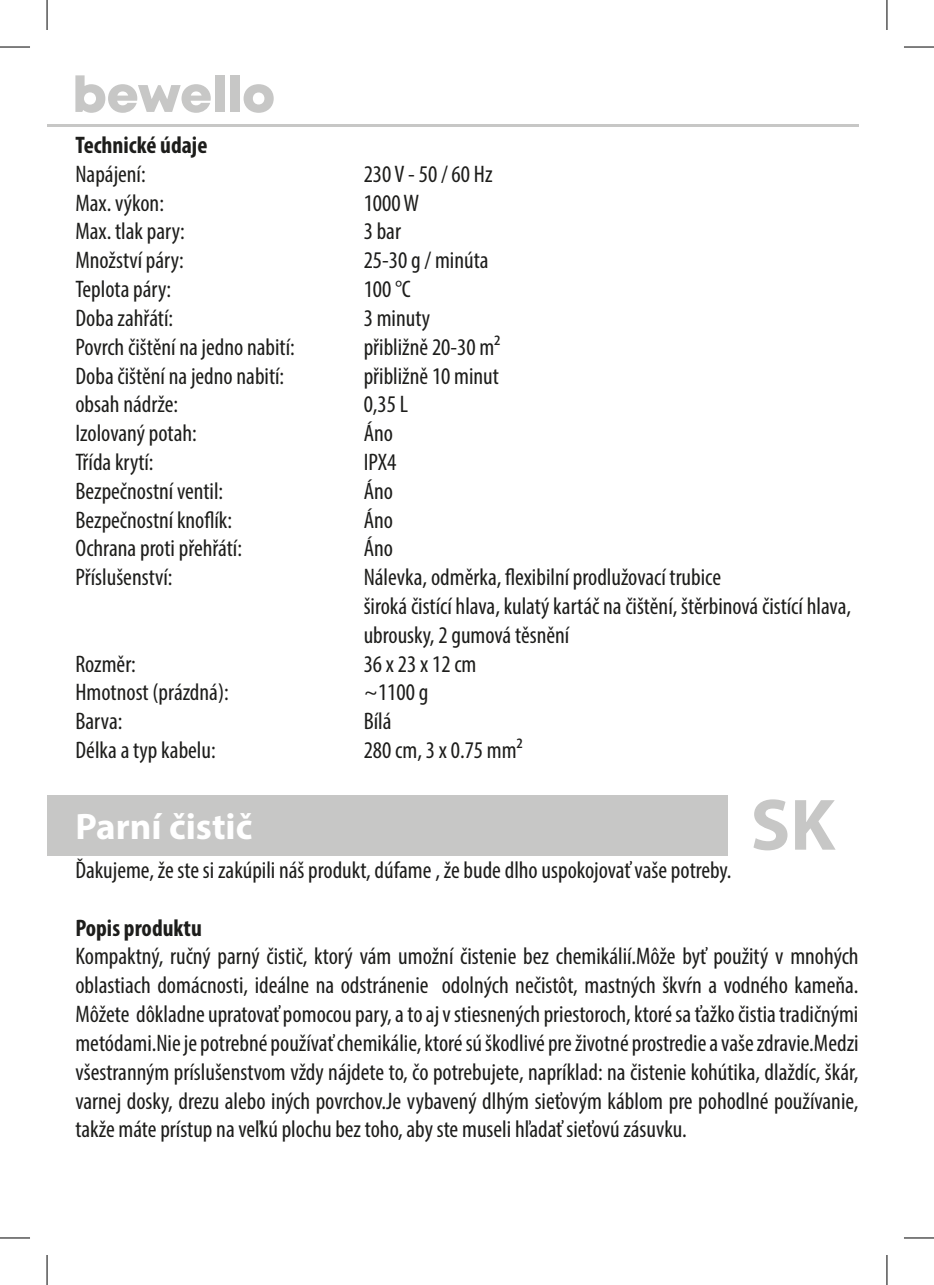
<style>
.page{position:relative;width:934px;height:1285px;background:#fff}
.page>*{position:absolute;margin:0;border:0;box-sizing:border-box;transform-origin:0 0}
.t1{font:700 73.4px "Myriad Pro";color:#c7c7c6}
.t2{font:700 37px "Myriad Pro";color:#fff}
.t3{font:condensed 24px/28.8px "Myriad Pro";color:#1d1d1b}
.t4{font:700 condensed 24px "Myriad Pro";color:#1d1d1b}
</style>
<div class="page">
<hr style="left:47px;top:124px;width:811px;height:2px;background:#c7c7c6">
<svg style="left:75px;top:75px;width:136px;height:38px"></svg>
<div style="left:215px;top:75px;width:9px;height:37px;background:#c7c7c6"></div>
<div style="left:230px;top:75px;width:9px;height:37px;background:#c7c7c6"></div>
<svg style="left:243px;top:84px;width:30px;height:29px"></svg>
<div style="left:47px;top:795px;width:680px;height:60px;background:#c7c7c6"></div>
<hr style="left:0;top:47px;width:30px;height:1px;background:#000">
<hr style="left:903px;top:47px;width:30px;height:1px;background:#000">
<hr style="left:0;top:1237px;width:30px;height:1px;background:#000">
<hr style="left:903px;top:1237px;width:30px;height:1px;background:#000">
<hr style="left:47px;top:0;width:1px;height:30px;background:#000">
<hr style="left:47px;top:1255px;width:1px;height:30px;background:#000">
<hr style="left:886px;top:0;width:1px;height:30px;background:#000">
<hr style="left:886px;top:1255px;width:1px;height:30px;background:#000">
<p class="t4" style="left:75px;top:130px;width:133px">Technické údaje</p>
<p class="t3" style="left:75px;top:159px;width:72px">Napájení:</p>
<p class="t3" style="left:363px;top:159px;width:130px">230 V - 50 / 60 Hz</p>
<p class="t3" style="left:75px;top:188px;width:90px">Max. výkon:</p>
<p class="t3" style="left:363px;top:188px;width:57px">1000 W</p>
<p class="t3" style="left:75px;top:217px;width:111px">Max. tlak pary:</p>
<p class="t3" style="left:363px;top:217px;width:39px">3 bar</p>
<p class="t3" style="left:75px;top:246px;width:110px">Množství páry:</p>
<p class="t3" style="left:363px;top:246px;width:126px">25-30 g / minúta</p>
<p class="t3" style="left:75px;top:274px;width:97px">Teplota páry:</p>
<p class="t3" style="left:363px;top:274px;width:49px">100 °C</p>
<p class="t3" style="left:75px;top:303px;width:99px">Doba zahřátí:</p>
<p class="t3" style="left:363px;top:303px;width:68px">3 minuty</p>
<p class="t3" style="left:75px;top:332px;width:221px">Povrch čištění na jedno nabití:</p>
<p class="t3" style="left:363px;top:332px;width:138px">přibližně 20-30 m²</p>
<p class="t3" style="left:75px;top:361px;width:210px">Doba čištění na jedno nabití:</p>
<p class="t3" style="left:363px;top:361px;width:137px">přibližně 10 minut</p>
<p class="t3" style="left:75px;top:390px;width:104px">obsah nádrže:</p>
<p class="t3" style="left:363px;top:390px;width:46px">0,35 L</p>
<p class="t3" style="left:75px;top:418px;width:123px">Izolovaný potah:</p>
<p class="t3" style="left:363px;top:418px;width:31px">Áno</p>
<p class="t3" style="left:75px;top:447px;width:80px">Třída krytí:</p>
<p class="t3" style="left:363px;top:447px;width:34px">IPX4</p>
<p class="t3" style="left:75px;top:476px;width:149px">Bezpečnostní ventil:</p>
<p class="t3" style="left:363px;top:476px;width:31px">Áno</p>
<p class="t3" style="left:75px;top:505px;width:158px">Bezpečnostní knoflík:</p>
<p class="t3" style="left:363px;top:505px;width:31px">Áno</p>
<p class="t3" style="left:75px;top:534px;width:168px">Ochrana proti přehřátí:</p>
<p class="t3" style="left:363px;top:534px;width:31px">Áno</p>
<p class="t3" style="left:75px;top:562px;width:98px">Příslušenství:</p>
<p class="t3" style="left:363px;top:562px;width:488px">Nálevka, odměrka, flexibilní prodlužovací trubice<br>široká čistící hlava, kulatý kartáč na čištění, štěrbinová čistící hlava, ubrousky, 2 gumová těsnění</p>
<p class="t3" style="left:75px;top:649px;width:62px">Rozměr:</p>
<p class="t3" style="left:363px;top:649px;width:114px">36 x 23 x 12 cm</p>
<p class="t3" style="left:75px;top:678px;width:155px">Hmotnost (prázdná):</p>
<p class="t3" style="left:363px;top:678px;width:66px">~1100 g</p>
<p class="t3" style="left:75px;top:706px;width:48px">Barva:</p>
<p class="t3" style="left:363px;top:706px;width:29px">Bílá</p>
<p class="t3" style="left:75px;top:735px;width:142px">Délka a typ kabelu:</p>
<p class="t3" style="left:363px;top:735px;width:160px">280 cm, 3 x 0.75 mm²</p>
<h2 class="t2" style="left:75px;top:802px;width:178px">Parní čistič</h2>
<h1 class="t1" style="left:750px;top:777px;width:86px">SK</h1>
<p class="t3" style="left:75px;top:855px;width:657px">Ďakujeme, že ste si zakúpili náš produkt, dúfame , že bude dlho uspokojovať vaše potreby.</p>
<p class="t4" style="left:75px;top:912px;width:128px">Popis produktu</p>
<p class="t3" style="left:75px;top:942px;width:784px;text-align:justify">Kompaktný, ručný parný čistič, ktorý vám umožní čistenie bez chemikálií.Môže byť použitý v mnohých oblastiach domácnosti, ideálne na odstránenie odolných nečistôt, mastných škvŕn a vodného kameňa.<br>Môžete dôkladne upratovať pomocou pary, a to aj v stiesnených priestoroch, ktoré sa ťažko čistia tradičnými metódami.Nie je potrebné používať chemikálie, ktoré sú škodlivé pre životné prostredie a vaše zdravie.Medzi všestranným príslušenstvom vždy nájdete to, čo potrebujete, napríklad: na čistenie kohútika, dlaždíc, škár, varnej dosky, drezu alebo iných povrchov.Je vybavený dlhým sieťovým káblom pre pohodlné používanie, takže máte prístup na veľkú plochu bez toho, aby ste museli hľadať sieťovú zásuvku.</p>
</div>
